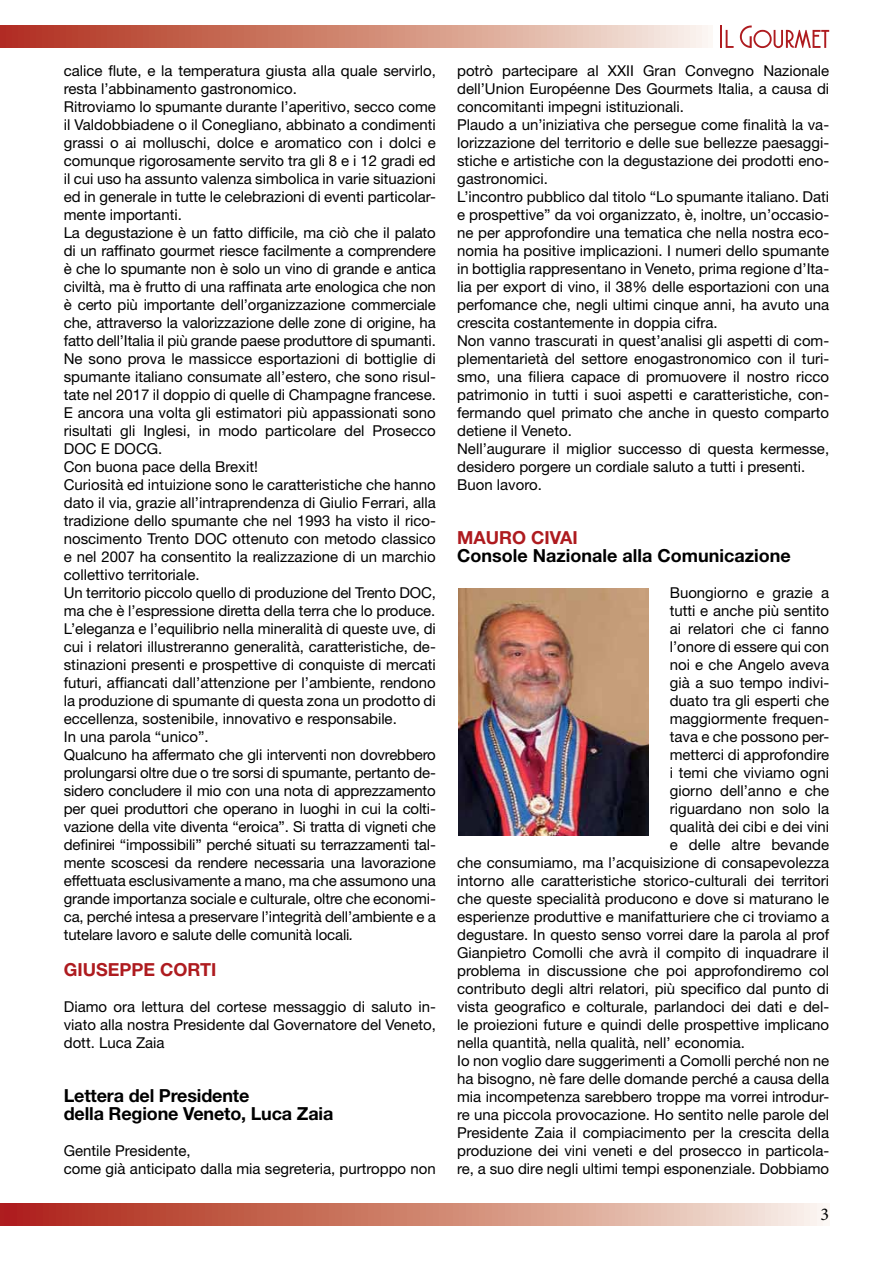
<style>
.page{position:relative;width:893px;height:1263px;background:#fff}
.page>*{position:absolute;margin:0;border:0;box-sizing:border-box;transform-origin:0 0}
.t1{font:700 18px/18px "Helvetica Neue";letter-spacing:-.01em;color:#000}
.t2{font:700 18px "Helvetica Neue";color:#ae1b1f}
.t3{font:18px "Minion Pro";color:#000}
.t4{font:15px/18px "Helvetica Neue";color:#000}
.s1{font-style:italic}
</style>
<div class="page">
<svg style="left:0;top:1203px;width:823px;height:23px;background:#d08574"></svg>
<hr style="left:720px;top:26px;width:2px;height:22px;background:#ae1b1f">
<svg style="left:726px;top:30px;width:8px;height:18px"></svg>
<svg style="left:740px;top:26px;width:89px;height:22px"></svg>
<svg style="left:0;top:26px;width:708px;height:22px;background:#d28b7a"></svg>
<img style="left:458px;top:589px;width:190px;height:247px">
<p class="t4" style="left:64px;top:61px;width:374px">calice flute, e la temperatura giusta alla quale servirlo, resta l’abbinamento gastronomico.<br>Ritroviamo lo spumante durante l’aperitivo, secco come il Valdobbiadene o il Conegliano, abbinato a condimenti grassi o ai molluschi, dolce e aromatico con i dolci e comunque rigorosamente servito tra gli 8 e i 12 gradi ed il cui uso ha assunto valenza simbolica in varie situazioni ed in generale in tutte le celebrazioni di eventi particolar&shy;mente importanti.<br>La degustazione è un fatto difficile, ma ciò che il palato di un raffinato gourmet riesce facilmente a comprendere è che lo spumante non è solo un vino di grande e antica civiltà, ma è frutto di una raffinata arte enologica che non è certo più importante dell’organizzazione commerciale che, attraverso la valorizzazione delle zone di origine, ha fatto dell’Italia il più grande paese produttore di spumanti.<br>Ne sono prova le massicce esportazioni di bottiglie di spumante italiano consumate all’estero, che sono risul&shy;tate nel 2017 il doppio di quelle di Champagne francese.<br>E ancora una volta gli estimatori più appassionati sono risultati gli Inglesi, in modo particolare del Prosecco DOC E DOCG.<br>Con buona pace della Brexit!<br>Curiosità ed intuizione sono le caratteristiche che hanno dato il via, grazie all’intraprendenza di Giulio Ferrari, alla tradizione dello spumante che nel 1993 ha visto il rico&shy;noscimento Trento DOC ottenuto con metodo classico e nel 2007 ha consentito la realizzazione di un marchio collettivo territoriale.<br>Un territorio piccolo quello di produzione del Trento DOC, ma che è l’espressione diretta della terra che lo produce.<br>L’eleganza e l’equilibrio nella mineralità di queste uve, di cui i relatori illustreranno generalità, caratteristiche, de&shy;stinazioni presenti e prospettive di conquiste di mercati futuri, affiancati dall’attenzione per l’ambiente, rendono la produzione di spumante di questa zona un prodotto di eccellenza, sostenibile, innovativo e responsabile.<br>In una parola “unico”.<br>Qualcuno ha affermato che gli interventi non dovrebbero prolungarsi oltre due o tre sorsi di spumante, pertanto de&shy;sidero concludere il mio con una nota di apprezzamento per quei produttori che operano in luoghi in cui la colti&shy;vazione della vite diventa “eroica”. Si tratta di vigneti che definirei “impossibili” perché situati su terrazzamenti tal&shy;mente scoscesi da rendere necessaria una lavorazione effettuata esclusivamente a mano, ma che assumono una grande importanza sociale e culturale, oltre che economi&shy;ca, perché intesa a preservare l’integrità dell’ambiente e a tutelare lavoro e salute delle comunità locali<span class="s1">.</span></p>
<p class="t2" style="left:64px;top:958px;width:154px">GIUSEPPE CORTI</p>
<p class="t4" style="left:64px;top:997px;width:374px;text-align:justify">Diamo ora lettura del cortese messaggio di saluto in&shy;viato alla nostra Presidente dal Governatore del Veneto, dott. Luca Zaia</p>
<p class="t1" style="left:64px;top:1086px;width:271px">Lettera del Presidente<br>della Regione Veneto, Luca Zaia</p>
<p class="t4" style="left:64px;top:1141px;width:374px">Gentile Presidente,<br>come già anticipato dalla mia segreteria, purtroppo non</p>
<p class="t4" style="left:457px;top:61px;width:374px">potrò partecipare al XXII Gran Convegno Nazionale dell’Union Européenne Des Gourmets Italia, a causa di concomitanti impegni istituzionali.<br>Plaudo a un’iniziativa che persegue come finalità la va&shy;lorizzazione del territorio e delle sue bellezze paesaggi&shy;stiche e artistiche con la degustazione dei prodotti eno&shy;gastronomici.<br>L’incontro pubblico dal titolo “Lo spumante italiano. Dati e prospettive” da voi organizzato, è, inoltre, un’occasio&shy;ne per approfondire una tematica che nella nostra eco&shy;nomia ha positive implicazioni. I numeri dello spumante in bottiglia rappresentano in Veneto, prima regione d’Ita&shy;lia per export di vino, il 38% delle esportazioni con una perfomance che, negli ultimi cinque anni, ha avuto una crescita costantemente in doppia cifra.<br>Non vanno trascurati in quest’analisi gli aspetti di com&shy;plementarietà del settore enogastronomico con il turi&shy;smo, una filiera capace di promuovere il nostro ricco patrimonio in tutti i suoi aspetti e caratteristiche, con&shy;fermando quel primato che anche in questo comparto detiene il Veneto.<br>Nell’augurare il miglior successo di questa kermesse, desidero porgere un cordiale saluto a tutti i presenti.<br>Buon lavoro.</p>
<p class="t2" style="left:457px;top:526px;width:43px">Mauro</p>
<p class="t2" style="left:531px;top:526px;width:46px">Civai</p>
<p class="t1" style="left:457px;top:546px;width:335px">Console Nazionale alla Comunicazione</p>
<p class="t4" style="left:670px;top:583px;width:161px">Buongiorno e grazie a</p>
<p class="t4" style="left:670px;top:601px;width:161px">tutti e anche più sentito</p>
<p class="t4" style="left:670px;top:619px;width:161px">ai relatori che ci fanno</p>
<p class="t4" style="left:670px;top:637px;width:161px">l’onore di essere qui con</p>
<p class="t4" style="left:670px;top:655px;width:161px">noi e che Angelo aveva</p>
<p class="t4" style="left:670px;top:673px;width:161px">già a suo tempo indivi-</p>
<p class="t4" style="left:670px;top:691px;width:161px">duato tra gli esperti che</p>
<p class="t4" style="left:670px;top:709px;width:161px">maggiormente frequen-</p>
<p class="t4" style="left:670px;top:727px;width:161px">tava e che possono per-</p>
<p class="t4" style="left:670px;top:745px;width:161px">metterci di approfondire</p>
<p class="t4" style="left:670px;top:763px;width:161px">i temi che viviamo ogni</p>
<p class="t4" style="left:670px;top:781px;width:161px">giorno dell’anno e che</p>
<p class="t4" style="left:670px;top:799px;width:161px">riguardano non solo la</p>
<p class="t4" style="left:670px;top:817px;width:161px">qualità dei cibi e dei vini</p>
<p class="t4" style="left:670px;top:835px;width:161px">e delle altre bevande</p>
<p class="t4" style="left:457px;top:853px;width:374px">che consumiamo, ma l’acquisizione di consapevolezza</p>
<p class="t4" style="left:457px;top:871px;width:374px">intorno alle caratteristiche storico-culturali dei territori</p>
<p class="t4" style="left:457px;top:889px;width:374px">che queste specialità producono e dove si maturano le</p>
<p class="t4" style="left:457px;top:907px;width:374px">esperienze produttive e manifatturiere che ci troviamo a</p>
<p class="t4" style="left:457px;top:925px;width:374px">degustare. In questo senso vorrei dare la parola al prof</p>
<p class="t4" style="left:457px;top:943px;width:374px">Gianpietro Comolli che avrà il compito di inquadrare il</p>
<p class="t4" style="left:457px;top:961px;width:374px">problema in discussione che poi approfondiremo col</p>
<p class="t4" style="left:457px;top:979px;width:374px">contributo degli altri relatori, più specifico dal punto di</p>
<p class="t4" style="left:457px;top:997px;width:374px">vista geografico e colturale, parlandoci dei dati e del-</p>
<p class="t4" style="left:457px;top:1015px;width:374px">le proiezioni future e quindi delle prospettive implicano</p>
<p class="t4" style="left:457px;top:1033px;width:289px">nella quantità, nella qualità, nell’ economia.</p>
<p class="t4" style="left:457px;top:1051px;width:374px">Io non voglio dare suggerimenti a Comolli perché non ne</p>
<p class="t4" style="left:457px;top:1069px;width:374px">ha bisogno, nè fare delle domande perché a causa della</p>
<p class="t4" style="left:457px;top:1087px;width:374px">mia incompetenza sarebbero troppe ma vorrei introdur-</p>
<p class="t4" style="left:457px;top:1105px;width:374px">re una piccola provocazione. Ho sentito nelle parole del</p>
<p class="t4" style="left:457px;top:1123px;width:374px">Presidente Zaia il compiacimento per la crescita della</p>
<p class="t4" style="left:457px;top:1141px;width:374px">produzione dei vini veneti e del prosecco in particola-</p>
<p class="t4" style="left:457px;top:1159px;width:374px">re, a suo dire negli ultimi tempi esponenziale. Dobbiamo</p>
<p class="t3" style="left:820px;top:1202px;width:10px">3</p>
</div>
